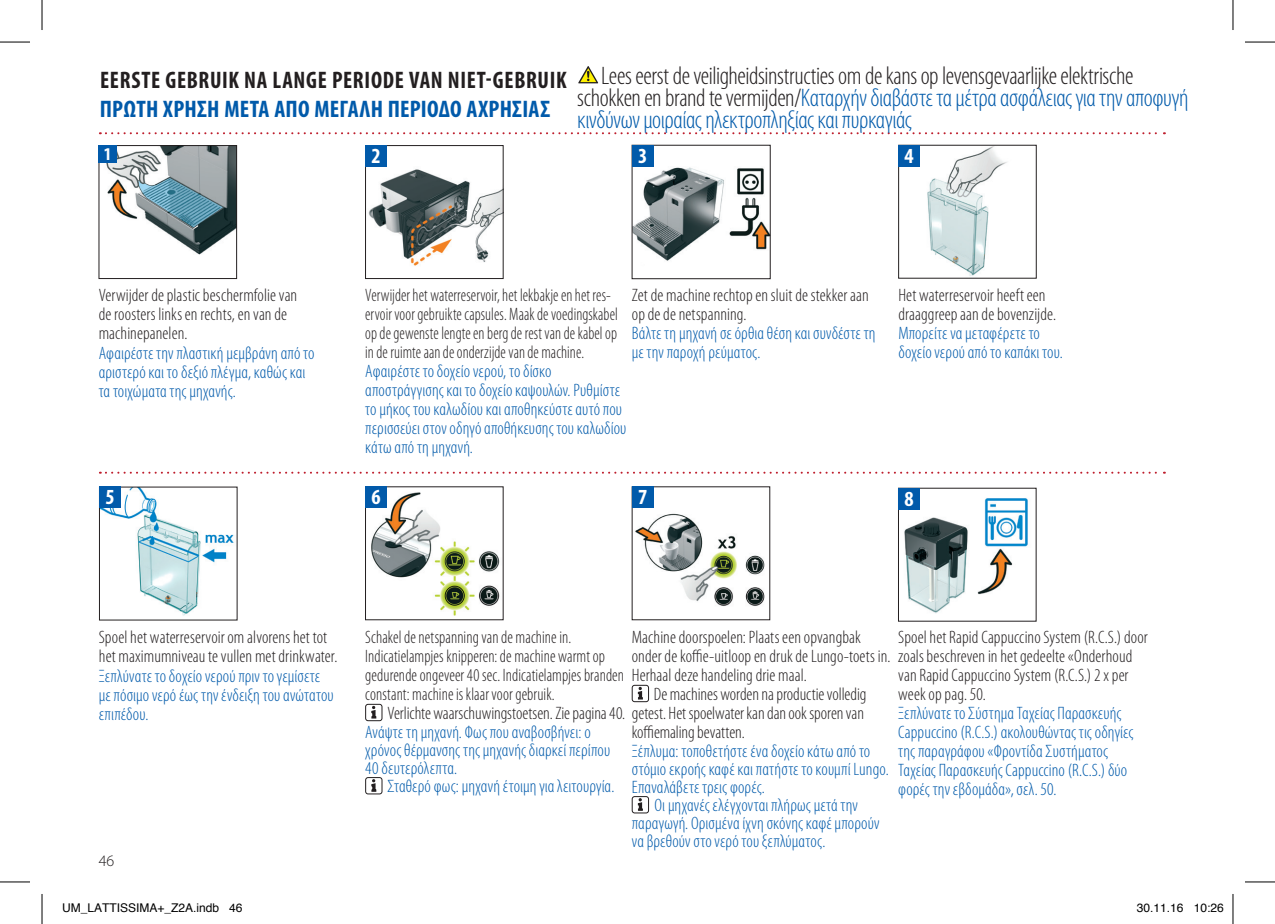
<style>
.page{position:relative;width:1275px;height:924px;background:#fff}
.page>*{position:absolute;margin:0;border:0;box-sizing:border-box;transform-origin:0 0}
.t1{font:300 condensed 25.4px/22px "Myriad Pro";letter-spacing:-.015em;color:#231f20}
.t2{font:700 condensed 24px "Myriad Pro";letter-spacing:.03em;color:#231f20;scale:.96 1}
.t3{font:700 condensed 24px "Myriad Pro";letter-spacing:.01em;color:#015aaa}
.t4{font:700 condensed 21.6px "Myriad Pro";color:#fff}
.t5{font:300 condensed 18px/19px "Myriad Pro";letter-spacing:.005em;color:#015aaa}
.t6{font:300 condensed 18px/19px "Myriad Pro";letter-spacing:.005em;color:#231f20}
.t7{font:300 condensed 18px/19px "Myriad Pro";letter-spacing:.005em;color:#231f20;scale:.93 1}
.t8{font:300 condensed 18px/19px "Myriad Pro";letter-spacing:.005em;color:#231f20;scale:.9 1}
.t9{font:700 condensed 18px "Myriad Pro";color:#fff}
.t10{font:300 16px "Myriad Pro";color:#231f20}
.t11{font:12px "Helvetica";color:#000}
.s1{color:#015aaa}
</style>
<div class="page">
<img style="left:368px;top:169px;width:133px;height:97px">
<div style="left:365px;top:145px;width:138px;height:134px;border:1px solid #231f20"></div>
<img style="left:106px;top:147px;width:129px;height:108px">
<div style="left:99px;top:145px;width:138px;height:134px;border:1px solid #231f20"></div>
<img style="left:634px;top:147px;width:134px;height:114px">
<div style="left:632px;top:145px;width:138px;height:134px;border:1px solid #231f20"></div>
<img style="left:900px;top:147px;width:107px;height:129px">
<div style="left:898px;top:145px;width:138px;height:133px;border:1px solid #231f20"></div>
<svg style="left:100px;top:132px;width:1065px;height:2px"></svg>
<svg style="left:100px;top:471px;width:1065px;height:2px"></svg>
<img style="left:367px;top:492px;width:133px;height:124px">
<img style="left:101px;top:488px;width:133px;height:128px">
<img style="left:900px;top:498px;width:128px;height:116px">
<img style="left:634px;top:491px;width:131px;height:115px">
<div style="left:99px;top:145px;width:18px;height:18px;background:#015aaa"></div>
<div style="left:365px;top:145px;width:22px;height:22px;background:#015aaa"></div>
<div style="left:632px;top:145px;width:21px;height:21px;background:#015aaa"></div>
<div style="left:898px;top:145px;width:22px;height:21px;background:#015aaa"></div>
<div style="left:99px;top:486px;width:22px;height:21px;background:#015aaa"></div>
<div style="left:365px;top:486px;width:22px;height:21px;background:#015aaa"></div>
<div style="left:632px;top:486px;width:21px;height:21px;background:#015aaa"></div>
<div style="left:898px;top:487px;width:22px;height:22px;background:#015aaa"></div>
<svg style="left:578px;top:66px;width:21px;height:18px"></svg>
<svg style="left:637px;top:797px;width:6px;height:14px"></svg>
<div style="left:632px;top:795px;width:17px;height:18px;border:1px solid #231f20;border-radius:2px"></div>
<svg style="left:370px;top:778px;width:7px;height:14px"></svg>
<div style="left:365px;top:776px;width:17px;height:18px;border:1px solid #231f20;border-radius:2px"></div>
<svg style="left:637px;top:686px;width:6px;height:13px"></svg>
<div style="left:632px;top:684px;width:17px;height:17px;border:1px solid #231f20;border-radius:2px"></div>
<svg style="left:371px;top:705px;width:6px;height:13px"></svg>
<div style="left:365px;top:703px;width:17px;height:17px;border:1px solid #231f20;border-radius:2px"></div>
<hr style="left:0;top:42px;width:30px;height:1px;background:#000">
<hr style="left:1245px;top:42px;width:30px;height:1px;background:#000">
<hr style="left:0;top:881px;width:30px;height:1px;background:#000">
<hr style="left:1245px;top:881px;width:30px;height:1px;background:#000">
<hr style="left:42px;top:0;width:1px;height:30px;background:#000">
<hr style="left:42px;top:893px;width:1px;height:30px;background:#000">
<hr style="left:1232px;top:0;width:1px;height:30px;background:#000">
<hr style="left:1232px;top:893px;width:1px;height:30px;background:#000">
<h2 class="t2" style="left:100px;top:65px;width:487px">EERSTE GEBRUIK NA LANGE PERIODE VAN NIET-GEBRUIK</h2>
<h2 class="t3" style="left:100px;top:94px;width:452px">ΠΡΩΤΗ ΧΡΗΣΗ ΜΕΤΑ ΑΠΟ ΜΕΓΑΛΗ ΠΕΡΙΟΔΟ ΑΧΡΗΣΙΑΣ</h2>
<h1 class="t1" style="left:577px;top:65px;width:613px;text-indent:24px">Lees eerst de veiligheidsinstructies om de kans op levensgevaarlijke elektrische schokken en brand te vermijden/<span class="s1">Καταρχήν διαβάστε τα μέτρα ασφάλειας για την αποφυγή κινδύνων μοιραίας ηλεκτροπληξίας και πυρκαγιάς</span></h1>
<p class="t9" style="left:104px;top:143px;width:9px">1</p>
<p class="t4" style="left:371px;top:142px;width:11px">2</p>
<p class="t4" style="left:638px;top:142px;width:11px">3</p>
<p class="t4" style="left:904px;top:142px;width:11px">4</p>
<p class="t6" style="left:99px;top:285px;width:200px">Verwijder de plastic beschermfolie van de roosters links en rechts, en van de machinepanelen.</p>
<p class="t6" style="left:632px;top:285px;width:238px">Zet de machine rechtop en sluit de stekker aan op de de netspanning.</p>
<p class="t8" style="left:365px;top:285px;width:282px">Verwijder het waterreservoir, het lekbakje en het res&shy;ervoir voor gebruikte capsules. Maak de voedingskabel op de gewenste lengte en berg de rest van de kabel op in de ruimte aan de onderzijde van de machine.</p>
<p class="t5" style="left:632px;top:323px;width:245px">Βάλτε τη μηχανή σε όρθια θέση και συνδέστε τη με την παροχή ρεύματος.</p>
<p class="t5" style="left:99px;top:343px;width:217px">Αφαιρέστε την πλαστική μεμβράνη από το αριστερό και το δεξιό πλέγμα, καθώς και τα τοιχώματα της μηχανής.</p>
<p class="t5" style="left:365px;top:361px;width:263px">Αφαιρέστε το δοχείο νερού, το δίσκο αποστράγγισης και το δοχείο καψουλών. Ρυθμίστε το μήκος του καλωδίου και αποθηκεύστε αυτό που περισσεύει στον οδηγό αποθήκευσης του καλωδίου κάτω από τη μηχανή.</p>
<p class="t6" style="left:898px;top:285px;width:159px">Het waterreservoir heeft een draaggreep aan de bovenzijde.</p>
<p class="t5" style="left:898px;top:323px;width:166px">Μπορείτε να μεταφέρετε το δοχείο νερού από το καπάκι του.</p>
<p class="t4" style="left:105px;top:483px;width:11px">5</p>
<p class="t4" style="left:371px;top:483px;width:11px">6</p>
<p class="t4" style="left:638px;top:483px;width:11px">7</p>
<p class="t4" style="left:904px;top:485px;width:11px">8</p>
<p class="t6" style="left:99px;top:627px;width:240px">Spoel het waterreservoir om alvorens het tot het maximumniveau te vullen met drinkwater.</p>
<p class="t6" style="left:632px;top:627px;width:231px">Machine doorspoelen: Plaats een opvangbak</p>
<p class="t7" style="left:365px;top:627px;width:259px">Schakel de netspanning van de machine in.<br>Indicatielampjes knipperen: de machine warmt op</p>
<p class="t7" style="left:365px;top:684px;width:205px">constant: machine is klaar voor gebruik.</p>
<p class="t6" style="left:898px;top:617px;width:251px;line-height:38px">Spoel het Rapid Cappuccino System (R.C.S.) door van Rapid Cappuccino System (R.C.S.) 2 x per</p>
<p class="t6" style="left:898px;top:684px;width:89px">week op pag. 50.</p>
<p class="t6" style="left:632px;top:646px;width:502px">onder de koffie-uitloop en druk de Lungo-toets in. zoals beschreven in het gedeelte «Onderhoud</p>
<p class="t7" style="left:365px;top:665px;width:476px">gedurende ongeveer 40 sec. Indicatielampjes branden Herhaal deze handeling drie maal.</p>
<p class="t6" style="left:654px;top:684px;width:214px">De machines worden na productie volledig</p>
<p class="t6" style="left:387px;top:703px;width:478px">Verlichte waarschuwingstoetsen. Zie pagina 40. getest. Het spoelwater kan dan ook sporen van</p>
<p class="t6" style="left:632px;top:722px;width:114px">koffiemaling bevatten.</p>
<p class="t5" style="left:99px;top:665px;width:236px">Ξεπλύνατε το δοχείο νερού πριν το γεμίσετε με πόσιμο νερό έως την ένδειξη του ανώτατου επιπέδου.</p>
<p class="t5" style="left:898px;top:703px;width:237px">Ξεπλύνατε το Σύστημα Ταχείας Παρασκευής Cappuccino (R.C.S.) ακολουθώντας τις οδηγίες της παραγράφου «Φροντίδα Συστήματος Ταχείας Παρασκευής Cappuccino (R.C.S.) δύο φορές την εβδομάδα», σελ. 50.</p>
<p class="t5" style="left:365px;top:723px;width:246px;line-height:18px">Ανάψτε τη μηχανή. Φως που αναβοσβήνει: ο χρόνος θέρμανσης της μηχανής διαρκεί περίπου<br>40 δευτερόλεπτα.</p>
<p class="t5" style="left:387px;top:776px;width:228px">Σταθερό φως: μηχανή έτοιμη για λειτουργία.</p>
<p class="t5" style="left:632px;top:741px;width:240px">Ξέπλυμα: τοποθετήστε ένα δοχείο κάτω από το</p>
<p class="t5" style="left:632px;top:759px;width:258px">στόμιο εκροής καφέ και πατήστε το κουμπί Lungo.</p>
<p class="t5" style="left:632px;top:777px;width:135px">Επαναλάβετε τρεις φορές.</p>
<p class="t5" style="left:654px;top:795px;width:205px">Οι μηχανές ελέγχονται πλήρως μετά την</p>
<p class="t5" style="left:632px;top:813px;width:249px">παραγωγή. Ορισμένα ίχνη σκόνης καφέ μπορούν</p>
<p class="t5" style="left:632px;top:831px;width:195px">να βρεθούν στο νερό του ξεπλύματος.</p>
<p class="t10" style="left:99px;top:851px;width:17px">46</p>
<p class="t11" style="left:62px;top:898px;width:182px">UM_LATTISSIMA+_Z2A.indb 46</p>
<p class="t11" style="left:1137px;top:898px;width:88px">30.11.16 10:26</p>
</div>
